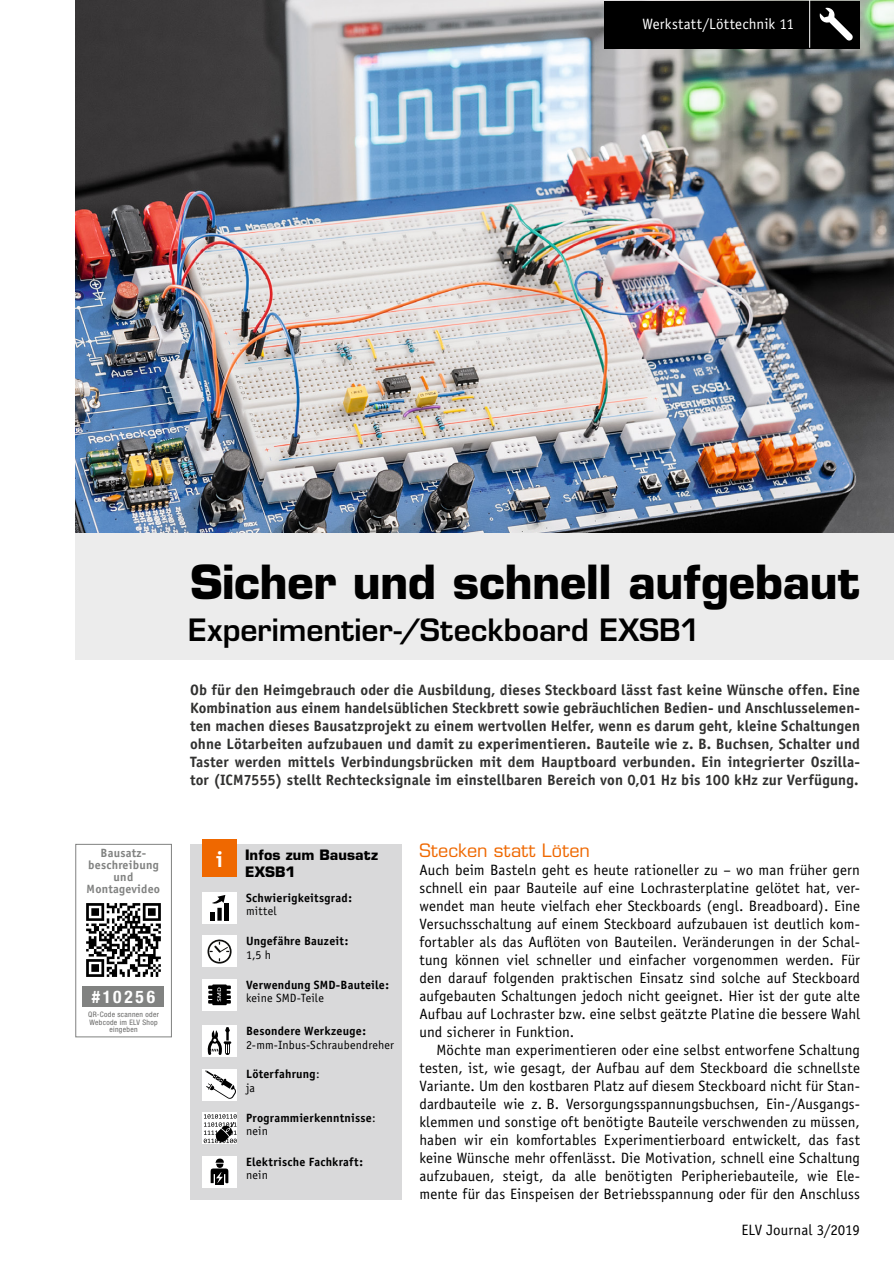
<style>
.page{position:relative;width:894px;height:1264px;background:#fff}
.page>*{position:absolute;margin:0;border:0;box-sizing:border-box;transform-origin:0 0}
.Headline1{font:700 45.9px "Eurostile";letter-spacing:-.01em;color:#000}
.Headline2{font:600 30px "Eurostile";color:#000}
.t1{font:700 22.05px "Officina Sans";color:#fff}
.Subhead_5{font:18px "Eurostile";letter-spacing:.015em;color:#ef6800}
.Artikelheadline_schw{font:700 condensed 17.4px "Helvetica Neue LT";letter-spacing:.165em;color:#fff}
.Fließtext_Neuer_Absa{font:15px/18px "Officina Sans";letter-spacing:.005em;color:#000;text-align:justify}
.Fließtext_Neue_Zeile{font:15px/18px "Officina Sans";letter-spacing:.005em;color:#000;text-align:justify}
.Einleitung{font:700 15px/18px "Officina Sans";letter-spacing:.005em;color:#313130;text-align:justify}
.t2{font:15px "Officina Sans";letter-spacing:.01em;color:#fff}
.t3{font:700 13.95px "Eurostile";letter-spacing:.005em;color:#000}
.Fließtext_Neuer_Absa-2{font:700 12px "Officina Sans";letter-spacing:.015em;color:#000}
.Fließtext_Neuer_Absa-3{font:12px "Officina Sans";letter-spacing:.015em;color:#000}
.Projektname{font:700 12px "Officina Sans";letter-spacing:.02em;color:#818281}
.PM_leitet_ein{font:condensed 7.5px/7.5px "Helvetica Neue LT";letter-spacing:.04em;color:#686867;text-align:center}
.s1{font-weight:400}
</style>
<div class="page">
<img style="left:75px;top:1px;width:819px;height:532px">
<div style="left:75px;top:533px;width:819px;height:126px;background:#ececec"></div>
<div style="left:190px;top:844px;width:211px;height:355px;background:#d9d9da"></div>
<div style="left:202px;top:839px;width:35px;height:38px;background:#ef6800"></div>
<div style="left:202px;top:892px;width:35px;height:31px;background:#fff"></div>
<hr style="left:224px;top:903px;width:4px;height:17px;background:#000">
<svg style="left:211px;top:895px;width:14px;height:25px"></svg>
<div style="left:202px;top:935px;width:35px;height:32px;background:#fff"></div>
<div style="left:202px;top:979px;width:35px;height:31px;background:#fff"></div>
<div style="left:212px;top:984px;width:15px;height:21px;background:#000"></div>
<svg style="left:208px;top:985px;width:23px;height:4px"></svg>
<hr style="left:208px;top:990px;width:23px;height:3px;background:#000">
<hr style="left:208px;top:995px;width:23px;height:3px;background:#000">
<hr style="left:208px;top:1000px;width:23px;height:3px;background:#000">
<svg style="left:217px;top:987px;width:4px;height:14px"></svg>
<div style="left:202px;top:1155px;width:35px;height:32px;background:#fff"></div>
<svg style="left:211px;top:1158px;width:17px;height:26px"></svg>
<div style="left:202px;top:1068px;width:35px;height:32px;background:#fff"></div>
<svg style="left:205px;top:1070px;width:31px;height:29px"></svg>
<div style="left:202px;top:1025px;width:35px;height:31px;background:#fff"></div>
<svg style="left:207px;top:1027px;width:24px;height:27px"></svg>
<div style="left:202px;top:1112px;width:35px;height:31px;background:#fff"></div>
<svg style="left:204px;top:1114px;width:33px;height:29px"></svg>
<svg style="left:207px;top:939px;width:25px;height:25px"></svg>
<div style="left:75px;top:844px;width:97px;height:193px;background:#fff;border:1px solid #818281"></div>
<img style="left:86px;top:903px;width:75px;height:74px">
<div style="left:83px;top:986px;width:81px;height:20px;background:#818281"></div>
<div style="left:605px;top:1px;width:255px;height:47px;background:#000"></div>
<hr style="left:809px;top:1px;width:1px;height:47px;background:#fff">
<svg style="left:819px;top:7px;width:34px;height:34px"></svg>
<p class="t2" style="left:642px;top:16px;width:153px">Werkstatt/Löttechnik 11</p>
<p class="Projektname" style="left:101px;top:845px;width:47px">Bausatz-</p>
<p class="Projektname" style="left:88px;top:857px;width:72px">beschreibung</p>
<p class="Projektname" style="left:114px;top:869px;width:21px">und</p>
<p class="Projektname" style="left:87px;top:881px;width:75px">Montagevideo</p>
<p class="Artikelheadline_schw" style="left:92px;top:986px;width:65px">#10256</p>
<p class="PM_leitet_ein" style="left:88px;top:1010px;width:72px">QR-Code scannen oder<br>Webcode im ELV Shop eingeben</p>
<p class="Headline1" style="left:190px;top:553px;width:671px">Sicher und schnell aufgebaut</p>
<p class="Headline2" style="left:188px;top:611px;width:514px">Experimentier-/Steckboard EXSB1</p>
<p class="Einleitung" style="left:190px;top:680px;width:671px">Ob für den Heimgebrauch oder die Ausbildung, dieses Steckboard lässt fast keine Wünsche offen. Eine Kombination aus einem handelsüblichen Steckbrett sowie gebräuchlichen Bedien- und Anschlusselemen&shy;ten machen dieses Bausatzprojekt zu einem wertvollen Helfer, wenn es darum geht, kleine Schaltungen ohne Lötarbeiten aufzubauen und damit zu experimentieren. Bauteile wie z. B. Buchsen, Schalter und Taster werden mittels Verbindungsbrücken mit dem Hauptboard verbunden. Ein integrierter Oszilla&shy;tor (ICM7555) stellt Rechtecksignale im einstellbaren Bereich von 0,01 Hz bis 100 kHz zur Verfügung.</p>
<p class="t1" style="left:216px;top:845px;width:8px">i</p>
<p class="t3" style="left:245px;top:846px;width:134px">Infos zum Bausatz</p>
<p class="t3" style="left:245px;top:863px;width:52px">EXSB1</p>
<p class="Fließtext_Neuer_Absa-2" style="left:246px;top:890px;width:107px">Schwierigkeitsgrad:</p>
<p class="Fließtext_Neuer_Absa-3" style="left:246px;top:904px;width:32px">mittel</p>
<p class="Fließtext_Neuer_Absa-2" style="left:246px;top:933px;width:104px">Ungefähre Bauzeit:</p>
<p class="Fließtext_Neuer_Absa-3" style="left:246px;top:947px;width:27px">1,5 h</p>
<p class="Fließtext_Neuer_Absa-2" style="left:246px;top:977px;width:144px">Verwendung SMD-Bauteile:</p>
<p class="Fließtext_Neuer_Absa-3" style="left:246px;top:991px;width:79px">keine SMD-Teile</p>
<p class="Fließtext_Neuer_Absa-2" style="left:246px;top:1023px;width:121px">Besondere Werkzeuge:</p>
<p class="Fließtext_Neuer_Absa-3" style="left:246px;top:1037px;width:149px">2-mm-Inbus-Schraubendreher</p>
<p class="Fließtext_Neuer_Absa-2" style="left:246px;top:1066px;width:75px">Löterfahrung<span class="s1">:</span></p>
<p class="Fließtext_Neuer_Absa-3" style="left:246px;top:1080px;width:10px">ja</p>
<p class="Fließtext_Neuer_Absa-2" style="left:246px;top:1110px;width:131px">Programmierkenntnisse<span class="s1">:</span></p>
<p class="Fließtext_Neuer_Absa-3" style="left:246px;top:1124px;width:23px">nein</p>
<p class="Fließtext_Neuer_Absa-2" style="left:246px;top:1153px;width:118px">Elektrische Fachkraft:</p>
<p class="Fließtext_Neuer_Absa-3" style="left:246px;top:1167px;width:23px">nein</p>
<p class="Subhead_5" style="left:419px;top:839px;width:172px">Stecken statt Löten</p>
<p class="Fließtext_Neuer_Absa" style="left:419px;top:861px;width:442px">Auch beim Basteln geht es heute rationeller zu – wo man früher gern schnell ein paar Bauteile auf eine Lochrasterplatine gelötet hat, ver&shy;wendet man heute vielfach eher Steckboards (engl. Breadboard). Eine Versuchsschaltung auf einem Steckboard aufzubauen ist deutlich kom&shy;fortabler als das Auflöten von Bauteilen. Veränderungen in der Schal&shy;tung können viel schneller und einfacher vorgenommen werden. Für den darauf folgenden praktischen Einsatz sind solche auf Steckboard aufgebauten Schaltungen jedoch nicht geeignet. Hier ist der gute alte Aufbau auf Lochraster bzw. eine selbst geätzte Platine die bessere Wahl und sicherer in Funktion.</p>
<p class="Fließtext_Neue_Zeile" style="left:419px;top:1041px;width:442px;text-indent:17px">Möchte man experimentieren oder eine selbst entworfene Schaltung testen, ist, wie gesagt, der Aufbau auf dem Steckboard die schnellste Variante. Um den kostbaren Platz auf diesem Steckboard nicht für Stan&shy;dardbauteile wie z. B. Versorgungsspannungsbuchsen, Ein-/Ausgangs&shy;klemmen und sonstige oft benötigte Bauteile verschwenden zu müssen, haben wir ein komfortables Experimentierboard entwickelt, das fast keine Wünsche mehr offenlässt. Die Motivation, schnell eine Schaltung aufzubauen, steigt, da alle benötigten Peripheriebauteile, wie Ele&shy;mente für das Einspeisen der Betriebsspannung oder für den Anschluss</p>
<p class="Fließtext_Neuer_Absa" style="left:741px;top:1221px;width:120px">ELV Journal 3/2019</p>
</div>
